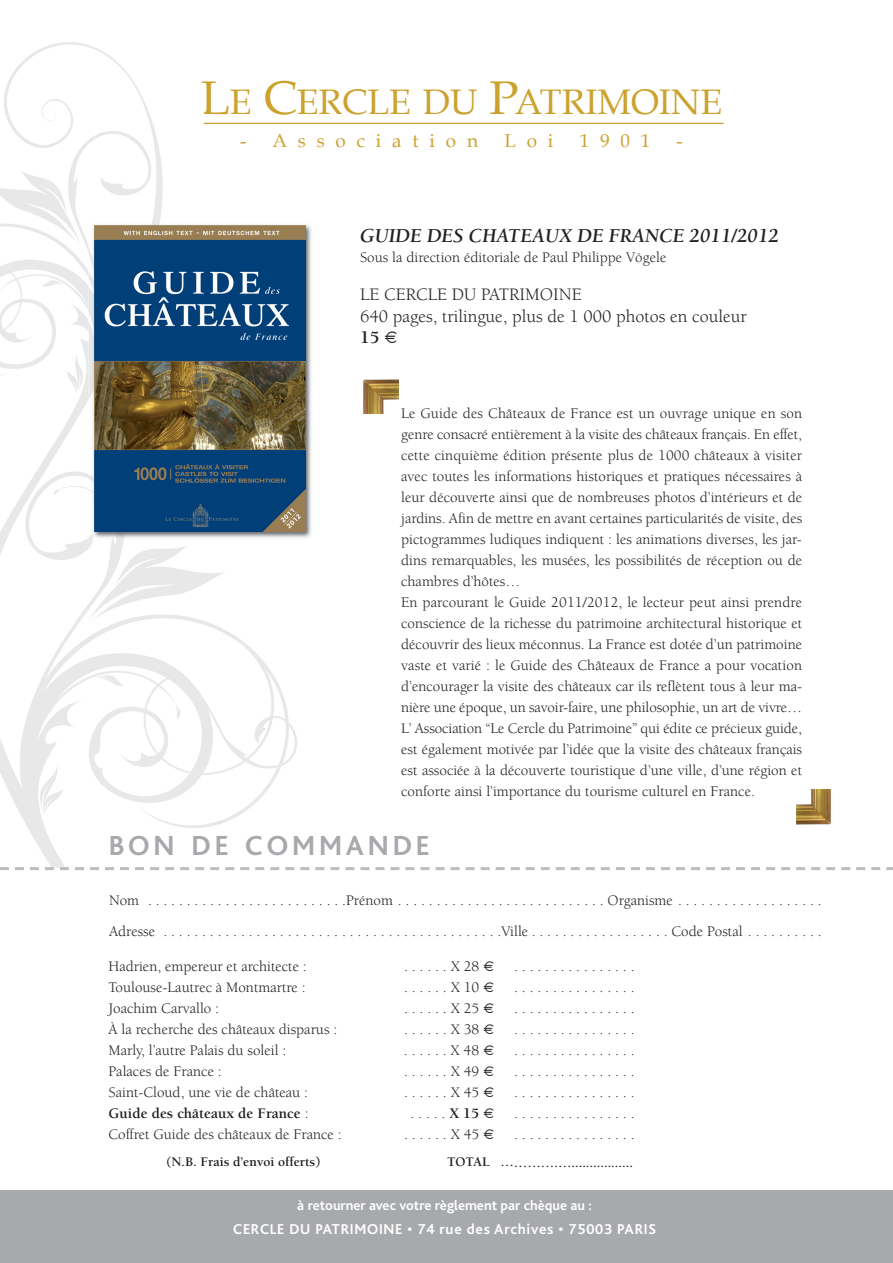
<style>
.page{position:relative;width:893px;height:1263px;background:#fff}
.page>*{position:absolute;margin:0;border:0;box-sizing:border-box;transform-origin:0 0}
.t1{font:35.55px "Book Antiqua";color:#cba22e}
.t2{font:700 28.95px "Bliss";letter-spacing:.135em;color:#a7a9ac}
.t3{font:italic 700 20.25px "Berkeley";color:#231f20}
.t4{font:18.9px "Book Antiqua";letter-spacing:.575em;color:#cba22e}
.t5{font:18px/21.6px "Berkeley";color:#231f20}
.t6{font:700 18px "Berkeley";color:#231f20}
.t7{font:15px/21px "Berkeley";color:#231f20}
.t8{font:700 15px "Bliss";letter-spacing:.05em;color:#fff}
.t9{font:700 15px "Berkeley";color:#231f20}
.t10{font:700 14.25px "Bliss";color:#fff}
.t11{font:700 13.5px "Berkeley";color:#231f20}
.s1{font-size:47.4px}
.s2{font-weight:400}
.s3{font-weight:700}
</style>
<div class="page">
<img style="left:0;top:42px;width:310px;height:825px">
<div style="left:0;top:1191px;width:893px;height:72px;background:#a7a9ac"></div>
<img style="left:89px;top:219px;width:222px;height:338px">
<img style="left:94px;top:226px;width:211px;height:305px">
<img style="left:796px;top:790px;width:35px;height:35px">
<img style="left:363px;top:379px;width:36px;height:35px">
<hr style="left:204px;top:123px;width:520px;height:1px;background:#cba22e">
<svg style="left:0;top:867px;width:893px;height:3px"></svg>
<h1 class="t1" style="left:201px;top:81px;width:523px"><span class="s1">L</span>E <span class="s1">C</span>ERCLE DU <span class="s1">P</span>ATRIMOINE</h1>
<p class="t4" style="left:240px;top:129px;width:239px">- Association</p>
<p class="t4" style="left:504px;top:129px;width:51px">Loi</p>
<p class="t4" style="left:580px;top:129px;width:72px">1901</p>
<p class="t4" style="left:677px;top:129px;width:8px">-</p>
<h3 class="t3" style="left:360px;top:227px;width:420px">GUIDE DES CHATEAUX DE FRANCE 2011/2012</h3>
<p class="t7" style="left:360px;top:248px;width:308px">Sous la direction éditoriale de Paul Philippe Vögele</p>
<p class="t5" style="left:360px;top:285px;width:388px">LE CERCLE DU PATRIMOINE<br>640 pages, trilingue, plus de 1 000 photos en couleur</p>
<p class="t6" style="left:360px;top:331px;width:21px">15</p>
<p class="t7" style="left:401px;top:404px;width:402px">Le Guide des Châteaux de France est un ouvrage unique en son genre consacré entièrement à la visite des châteaux français. En effet, cette cinquième édition présente plus de 1000 châteaux à visiter avec toutes les informations historiques et pratiques nécessaires à leur découverte ainsi que de nombreuses photos d’intérieurs et de jardins. Afin de mettre en avant certaines particularités de visite, des pictogrammes ludiques indiquent : les animations diverses, les jar&shy;dins remarquables, les musées, les possibilités de réception ou de chambres d’hôtes…<br>En parcourant le Guide 2011/2012, le lecteur peut ainsi prendre conscience de la richesse du patrimoine architectural historique et découvrir des lieux méconnus. La France est dotée d’un patrimoine vaste et varié : le Guide des Châteaux de France a pour vocation d’encourager la visite des châteaux car ils reflètent tous à leur ma&shy;nière une époque, un savoir-faire, une philosophie, un art de vivre… L’ Association “Le Cercle du Patrimoine” qui édite ce précieux guide, est également motivée par l’idée que la visite des châteaux français est associée à la découverte touristique d’une ville, d’une région et conforte ainsi l’importance du tourisme culturel en France.</p>
<h2 class="t2" style="left:109px;top:834px;width:322px">BON DE COMMANDE</h2>
<p class="t7" style="left:109px;top:886px;width:714px;line-height:31px">Nom . . . . . . . . . . . . . . . . . . . . . . . . . .Prénom . . . . . . . . . . . . . . . . . . . . . . . . . . . Organisme . . . . . . . . . . . . . . . . . . .<br>Adresse . . . . . . . . . . . . . . . . . . . . . . . . . . . . . . . . . . . . . . . . . . . .Ville . . . . . . . . . . . . . . . . . . Code Postal . . . . . . . . . .</p>
<p class="t7" style="left:109px;top:957px;width:200px">Hadrien, empereur et architecte :</p>
<p class="t7" style="left:404px;top:957px;width:77px">. . . . . . X 28</p>
<p class="t7" style="left:514px;top:957px;width:122px">. . . . . . . . . . . . . . . .</p>
<p class="t7" style="left:109px;top:978px;width:199px">Toulouse-Lautrec à Montmartre :</p>
<p class="t7" style="left:404px;top:978px;width:77px">. . . . . . X 10</p>
<p class="t7" style="left:514px;top:978px;width:122px">. . . . . . . . . . . . . . . .</p>
<p class="t7" style="left:109px;top:999px;width:112px">Joachim Carvallo :</p>
<p class="t7" style="left:404px;top:999px;width:77px">. . . . . . X 25</p>
<p class="t7" style="left:514px;top:999px;width:122px">. . . . . . . . . . . . . . . .</p>
<p class="t7" style="left:109px;top:1020px;width:230px">À la recherche des châteaux disparus :</p>
<p class="t7" style="left:404px;top:1020px;width:77px">. . . . . . X 38</p>
<p class="t7" style="left:514px;top:1020px;width:122px">. . . . . . . . . . . . . . . .</p>
<p class="t7" style="left:109px;top:1041px;width:179px">Marly, l’autre Palais du soleil :</p>
<p class="t7" style="left:404px;top:1041px;width:77px">. . . . . . X 48</p>
<p class="t7" style="left:514px;top:1041px;width:122px">. . . . . . . . . . . . . . . .</p>
<p class="t7" style="left:109px;top:1062px;width:115px">Palaces de France :</p>
<p class="t7" style="left:404px;top:1062px;width:77px">. . . . . . X 49</p>
<p class="t7" style="left:514px;top:1062px;width:122px">. . . . . . . . . . . . . . . .</p>
<p class="t7" style="left:109px;top:1083px;width:201px">Saint-Cloud, une vie de château :</p>
<p class="t7" style="left:404px;top:1083px;width:77px">. . . . . . X 45</p>
<p class="t7" style="left:514px;top:1083px;width:122px">. . . . . . . . . . . . . . . .</p>
<p class="t9" style="left:109px;top:1107px;width:201px">Guide des châteaux de France <span class="s2">:</span></p>
<p class="t7" style="left:411px;top:1104px;width:70px">. . . . . <span class="s3">X 15</span></p>
<p class="t7" style="left:514px;top:1104px;width:122px">. . . . . . . . . . . . . . . .</p>
<p class="t7" style="left:109px;top:1125px;width:235px">Coffret Guide des châteaux de France :</p>
<p class="t7" style="left:404px;top:1125px;width:77px">. . . . . . X 45</p>
<p class="t7" style="left:514px;top:1125px;width:122px">. . . . . . . . . . . . . . . .</p>
<p class="t11" style="left:167px;top:1156px;width:155px">(N.B. Frais d’envoi offerts)</p>
<p class="t11" style="left:447px;top:1157px;width:187px">TOTAL ………….….................</p>
<p class="t10" style="left:297px;top:1200px;width:296px">à retourner avec votre règlement par chèque au :</p>
<p class="t8" style="left:233px;top:1224px;width:424px">CERCLE DU PATRIMOINE • 74 rue des Archives • 75003 PARIS</p>
</div>
